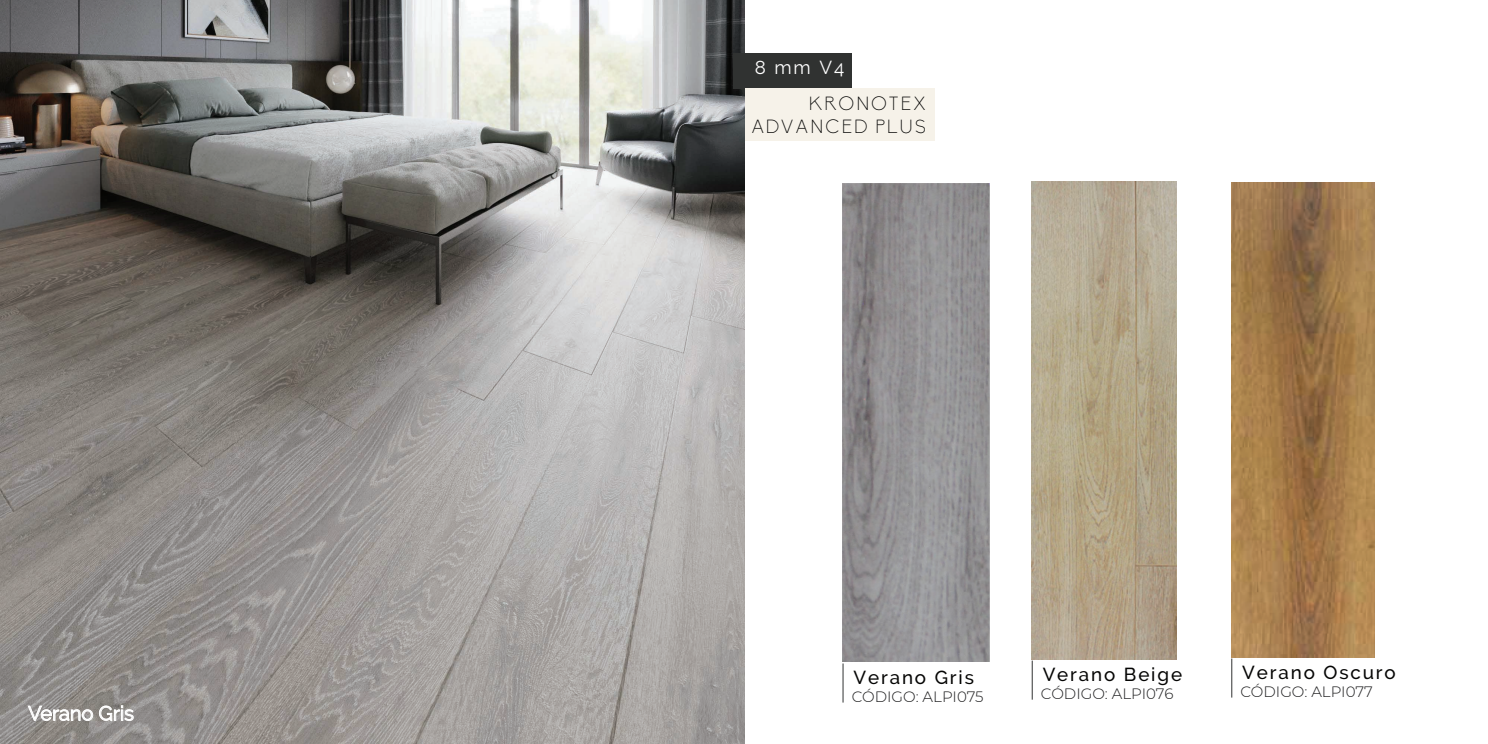
<style>
.page{position:relative;width:1488px;height:744px;background:#fff}
.page>*{position:absolute;margin:0;border:0;box-sizing:border-box;transform-origin:0 0}
.t1{font:20px "Raleway";color:#fdfefe}
.t2{font:500 18.75px "Raleway";letter-spacing:.1em;color:#050504}
.t3{font:300 18.75px/22.5px "Biko";letter-spacing:.1em;color:#050504;text-align:right}
.t4{font:18.75px "Raleway";color:#fff}
.t5{font:300 15px "Montserrat";color:#1b1b1c}
</style>
<div class="page">
<img style="left:0;top:0;width:744px;height:744px">
<div style="left:733px;top:53px;width:119px;height:35px;background:#303231"></div>
<div style="left:745px;top:88px;width:189px;height:52px;background:#f6f2e9"></div>
<img style="left:1031px;top:182px;width:146px;height:477px">
<svg style="left:28px;top:705px;width:65px;height:16px"></svg>
<svg style="left:99px;top:705px;width:35px;height:16px"></svg>
<img style="left:842px;top:184px;width:147px;height:477px">
<img style="left:1231px;top:182px;width:143px;height:475px">
<hr style="left:843px;top:663px;width:1px;height:39px;background:#313232">
<hr style="left:1032px;top:660px;width:1px;height:39px;background:#313232">
<hr style="left:1231px;top:658px;width:1px;height:39px;background:#313232">
<h1 class="t1" style="left:28px;top:701px;width:107px">Verano Gris</h1>
<p class="t4" style="left:755px;top:57px;width:91px">8 mm V4</p>
<p class="t3" style="left:751px;top:93px;width:176px">KRONOTEX<br>ADVANCED PLUS</p>
<p class="t2" style="left:853px;top:666px;width:122px">Verano Gris</p>
<p class="t5" style="left:851px;top:686px;width:133px">CÓDIGO: ALPI075</p>
<p class="t2" style="left:1042px;top:663px;width:141px">Verano Beige</p>
<p class="t5" style="left:1041px;top:683px;width:134px">CÓDIGO: ALPI076</p>
<p class="t2" style="left:1242px;top:661px;width:155px">Verano Oscuro</p>
<p class="t5" style="left:1240px;top:681px;width:134px">CÓDIGO: ALPI077</p>
</div>
